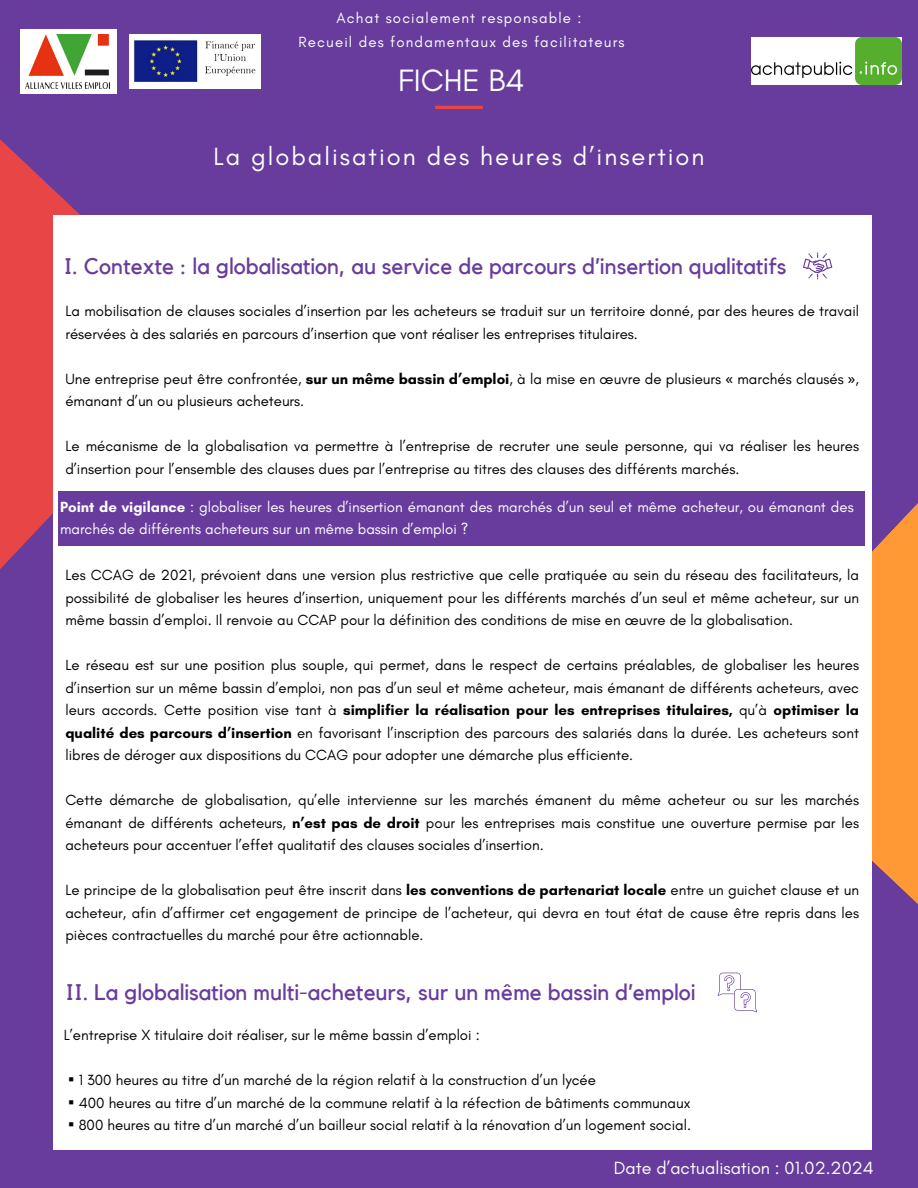
<style>
.page{position:relative;width:918px;height:1188px;background:#673c9d}
.page>*{position:absolute;margin:0;border:0;box-sizing:border-box;transform-origin:0 0}
.t1{font:31.5px "Glacial Indifference";color:#fff}
.t2{font:25.5px "Glacial Indifference";letter-spacing:.08em;color:#fff}
.t3{font:22.5px "Kollektif";color:#673c9d}
.t4{font:18px "Glacial Indifference";color:#fff}
.t5{font:15px/22.5px "Glacial Indifference";color:#000;text-align:justify}
.t6{font:15px/22.5px "Glacial Indifference";color:#fff}
.t7{font:15px "Glacial Indifference";letter-spacing:.08em;color:#fff}
.s1{font-weight:700}
.s2{font-family:"Noto Sans"}
.s3{font-family:"Noto Sans CJ Ksc"}
</style>
<div class="page">
<svg style="left:718px;top:503px;width:200px;height:647px;fill:#ff9935"></svg>
<svg style="left:0;top:34px;width:130px;height:535px;fill:#e84646"></svg>
<div style="left:53px;top:215px;width:819px;height:934px;background:#fff"></div>
<hr style="left:435px;top:106px;width:48px;height:3px;background:#e84646">
<svg style="left:718px;top:973px;width:39px;height:39px"></svg>
<div style="left:58px;top:491px;width:806px;height:55px;background:#673c9d"></div>
<svg style="left:803px;top:252px;width:29px;height:27px"></svg>
<div style="left:20px;top:29px;width:97px;height:64px;background:#fff"></div>
<img style="left:25px;top:34px;width:85px;height:54px">
<img style="left:751px;top:38px;width:150px;height:47px">
<img style="left:130px;top:34px;width:131px;height:55px">
<p class="t7" style="left:336px;top:9px;width:247px">Achat socialement responsable :</p>
<p class="t7" style="left:299px;top:33px;width:328px">Recueil des fondamentaux des facilitateurs</p>
<p class="t1" style="left:398px;top:61px;width:128px">FICHE B4</p>
<p class="t2" style="left:213px;top:140px;width:493px">La globalisation des heures d’insertion</p>
<p class="t3" style="left:64px;top:255px;width:724px">I. Contexte : la globalisation, au service de parcours d’insertion qualitatifs</p>
<p class="t5" style="left:65px;top:300px;width:795px">La mobilisation de clauses sociales d’insertion par les acheteurs se traduit sur un territoire donné, par des heures de travail réservées à des salariés en parcours d’insertion que vont réaliser les entreprises titulaires.</p>
<p class="t5" style="left:65px;top:367px;width:795px">Une entreprise peut être confrontée, <span class="s1">sur un même bassin d’emploi</span>, à la mise en œuvre de plusieurs <span class="s2">«</span> marchés clausés <span class="s2">»</span>, émanant d’un ou plusieurs acheteurs.</p>
<p class="t5" style="left:65px;top:435px;width:795px">Le mécanisme de la globalisation va permettre à l’entreprise de recruter une seule personne, qui va réaliser les heures d’insertion pour l’ensemble des clauses dues par l’entreprise au titres des clauses des différents marchés.</p>
<p class="t6" style="left:60px;top:495px;width:795px"><span class="s1">Point de vigilance</span> : globaliser les heures d’insertion émanant des marchés d’un seul et même acheteur, ou émanant des marchés de différents acheteurs sur un même bassin d’emploi ?</p>
<p class="t5" style="left:65px;top:564px;width:795px">Les CCAG de 2021, prévoient dans une version plus restrictive que celle pratiquée au sein du réseau des facilitateurs, la possibilité de globaliser les heures d’insertion, uniquement pour les différents marchés d’un seul et même acheteur, sur un même bassin d’emploi. Il renvoie au CCAP pour la définition des conditions de mise en œuvre de la globalisation.</p>
<p class="t5" style="left:65px;top:654px;width:795px">Le réseau est sur une position plus souple, qui permet, dans le respect de certains préalables, de globaliser les heures d’insertion sur un même bassin d’emploi, non pas d’un seul et même acheteur, mais émanant de différents acheteurs, avec leurs accords. Cette position vise tant à <span class="s1">simplifier la réalisation pour les entreprises titulaires,</span> qu’à <span class="s1">optimiser la qualité des parcours d’insertion</span> en favorisant l’inscription des parcours des salariés dans la durée. Les acheteurs sont libres de déroger aux dispositions du CCAG pour adopter une démarche plus efficiente.</p>
<p class="t5" style="left:65px;top:789px;width:795px">Cette démarche de globalisation, qu’elle intervienne sur les marchés émanent du même acheteur ou sur les marchés émanant de différents acheteurs, <span class="s1">n’est pas de droit</span> pour les entreprises mais constitue une ouverture permise par les acheteurs pour accentuer l’effet qualitatif des clauses sociales d’insertion.</p>
<p class="t5" style="left:65px;top:879px;width:795px">Le principe de la globalisation peut être inscrit dans <span class="s1">les conventions de partenariat locale</span> entre un guichet clause et un acheteur, afin d’affirmer cet engagement de principe de l’acheteur, qui devra en tout état de cause être repris dans les pièces contractuelles du marché pour être actionnable.</p>
<p class="t3" style="left:65px;top:981px;width:632px">II. La globalisation multi-acheteurs, sur un même bassin d’emploi</p>
<p class="t5" style="left:64px;top:1024px;width:417px">L’entreprise X titulaire doit réaliser, sur le même bassin d’emploi :</p>
<p class="t5" style="left:64px;top:1069px;width:534px"><span class="s3">▪</span>1 300 heures au titre d’un marché de la région relatif à la construction d’un lycée</p>
<p class="t5" style="left:64px;top:1091px;width:628px"><span class="s3">▪</span>400 heures au titre d’un marché de la commune relatif à la réfection de bâtiments communaux</p>
<p class="t5" style="left:64px;top:1114px;width:629px"><span class="s3">▪</span>800 heures au titre d’un marché d’un bailleur social relatif à la rénovation d’un logement social.</p>
<p class="t4" style="left:614px;top:1156px;width:261px">Date d’actualisation : 01.02.2024</p>
</div>
